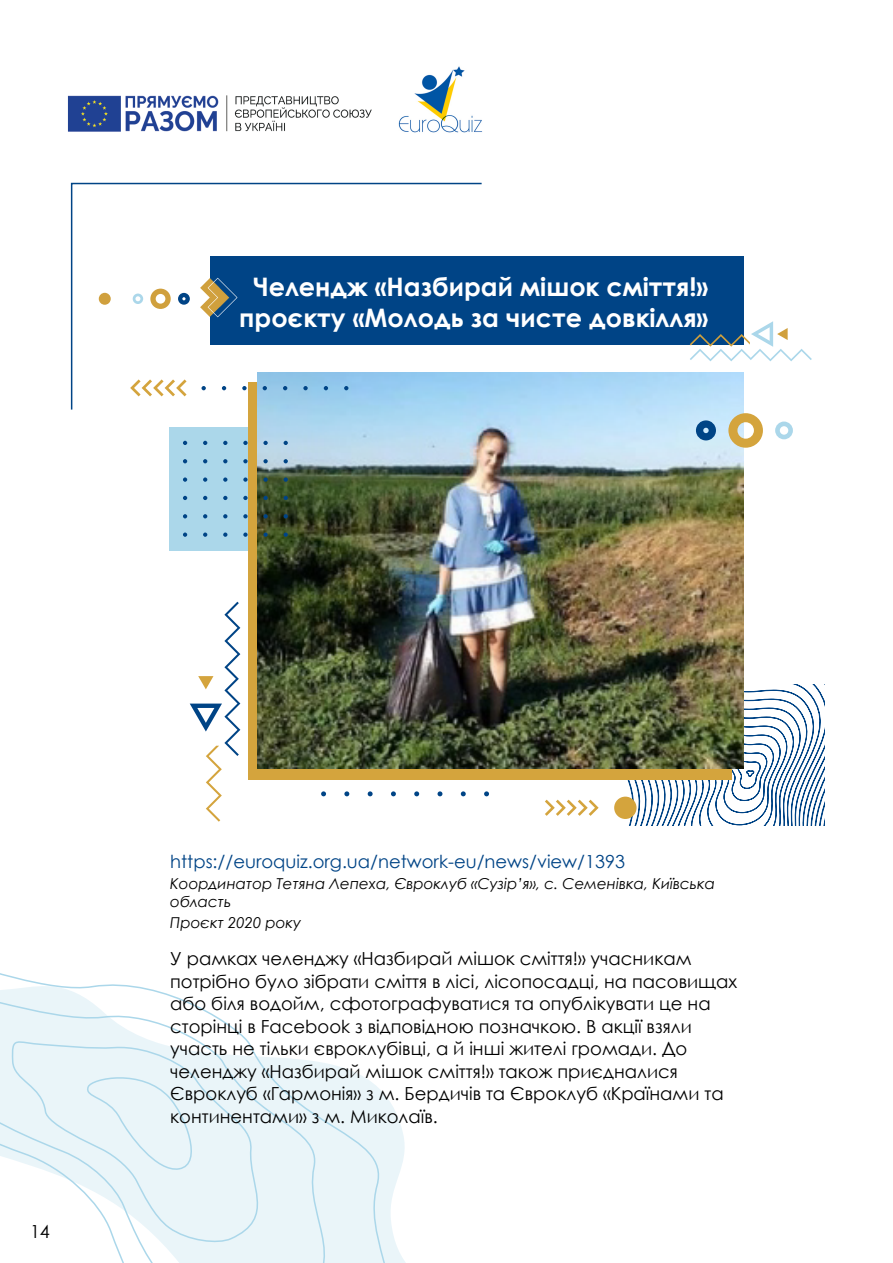
<style>
.page{position:relative;width:893px;height:1263px;background:#fff}
.page>*{position:absolute;margin:0;border:0;box-sizing:border-box;transform-origin:0 0}
.t1{font:700 25.5px/30.6px "Century Gothic";color:#fff;text-align:center}
.t2{font:18px/22.5px "Century Gothic";color:#000}
.t3{font:18px "Century Gothic";color:#004486}
.t4{font:italic 15px/18px "Century Gothic";color:#000}
</style>
<div class="page">
<svg style="left:0;top:973px;width:406px;height:290px"></svg>
<svg style="left:0;top:974px;width:363px;height:289px"></svg>
<svg style="left:11px;top:1035px;width:268px;height:209px"></svg>
<div style="left:84px;top:1066px;width:122px;height:107px;background:#eaf5f9"></div>
<img style="left:398px;top:66px;width:85px;height:67px">
<img style="left:67px;top:95px;width:305px;height:37px">
<svg style="left:70px;top:182px;width:413px;height:229px"></svg>
<div style="left:211px;top:256px;width:533px;height:88px;background:#004486"></div>
<div style="left:99px;top:293px;width:12px;height:12px;background:#d0a03d;border-radius:50%"></div>
<svg style="left:150px;top:289px;width:21px;height:20px"></svg>
<svg style="left:178px;top:293px;width:12px;height:12px"></svg>
<svg style="left:133px;top:294px;width:10px;height:10px"></svg>
<svg style="left:200px;top:278px;width:37px;height:39px"></svg>
<svg style="left:690px;top:321px;width:122px;height:40px"></svg>
<svg style="left:628px;top:684px;width:196px;height:142px"></svg>
<div style="left:169px;top:427px;width:145px;height:124px;background:#abd7ea"></div>
<div style="left:249px;top:382px;width:483px;height:397px;background:#d4a43d"></div>
<img style="left:257px;top:372px;width:486px;height:396px">
<svg style="left:190px;top:602px;width:50px;height:220px"></svg>
<svg style="left:284px;top:441px;width:4px;height:4px"></svg>
<svg style="left:263px;top:441px;width:5px;height:4px"></svg>
<svg style="left:243px;top:441px;width:5px;height:4px"></svg>
<svg style="left:223px;top:441px;width:4px;height:4px"></svg>
<svg style="left:203px;top:441px;width:4px;height:4px"></svg>
<svg style="left:183px;top:441px;width:4px;height:4px"></svg>
<svg style="left:284px;top:459px;width:4px;height:4px"></svg>
<svg style="left:263px;top:459px;width:5px;height:4px"></svg>
<svg style="left:243px;top:459px;width:5px;height:4px"></svg>
<svg style="left:223px;top:459px;width:4px;height:4px"></svg>
<svg style="left:203px;top:459px;width:4px;height:4px"></svg>
<svg style="left:183px;top:459px;width:4px;height:4px"></svg>
<svg style="left:284px;top:477px;width:4px;height:5px"></svg>
<svg style="left:263px;top:477px;width:5px;height:5px"></svg>
<svg style="left:243px;top:477px;width:5px;height:5px"></svg>
<svg style="left:223px;top:477px;width:4px;height:5px"></svg>
<svg style="left:203px;top:477px;width:4px;height:5px"></svg>
<svg style="left:183px;top:477px;width:4px;height:5px"></svg>
<svg style="left:284px;top:496px;width:4px;height:4px"></svg>
<svg style="left:263px;top:496px;width:5px;height:4px"></svg>
<svg style="left:243px;top:496px;width:5px;height:4px"></svg>
<svg style="left:223px;top:496px;width:4px;height:4px"></svg>
<svg style="left:203px;top:496px;width:4px;height:4px"></svg>
<svg style="left:183px;top:496px;width:4px;height:4px"></svg>
<svg style="left:284px;top:514px;width:4px;height:4px"></svg>
<svg style="left:263px;top:514px;width:5px;height:4px"></svg>
<svg style="left:243px;top:514px;width:5px;height:4px"></svg>
<svg style="left:223px;top:514px;width:4px;height:4px"></svg>
<svg style="left:203px;top:514px;width:4px;height:4px"></svg>
<svg style="left:183px;top:514px;width:4px;height:4px"></svg>
<svg style="left:284px;top:532px;width:4px;height:5px"></svg>
<svg style="left:263px;top:532px;width:5px;height:5px"></svg>
<svg style="left:243px;top:532px;width:5px;height:5px"></svg>
<svg style="left:223px;top:532px;width:4px;height:5px"></svg>
<svg style="left:203px;top:532px;width:4px;height:5px"></svg>
<svg style="left:183px;top:532px;width:4px;height:5px"></svg>
<div style="left:614px;top:797px;width:22px;height:22px;background:#d4a43d;border-radius:50%"></div>
<svg style="left:545px;top:800px;width:54px;height:16px"></svg>
<svg style="left:728px;top:413px;width:35px;height:35px"></svg>
<svg style="left:696px;top:420px;width:20px;height:20px"></svg>
<svg style="left:775px;top:422px;width:18px;height:17px"></svg>
<svg style="left:344px;top:386px;width:4px;height:4px"></svg>
<svg style="left:324px;top:386px;width:4px;height:4px"></svg>
<svg style="left:303px;top:386px;width:5px;height:4px"></svg>
<svg style="left:283px;top:386px;width:4px;height:4px"></svg>
<svg style="left:263px;top:386px;width:4px;height:4px"></svg>
<svg style="left:242px;top:386px;width:5px;height:4px"></svg>
<svg style="left:222px;top:386px;width:4px;height:4px"></svg>
<svg style="left:202px;top:386px;width:4px;height:4px"></svg>
<svg style="left:130px;top:379px;width:57px;height:17px"></svg>
<svg style="left:484px;top:791px;width:5px;height:5px"></svg>
<svg style="left:461px;top:791px;width:5px;height:5px"></svg>
<svg style="left:437px;top:791px;width:5px;height:5px"></svg>
<svg style="left:414px;top:791px;width:5px;height:5px"></svg>
<svg style="left:391px;top:791px;width:5px;height:5px"></svg>
<svg style="left:368px;top:791px;width:5px;height:5px"></svg>
<svg style="left:344px;top:791px;width:5px;height:5px"></svg>
<svg style="left:321px;top:791px;width:5px;height:5px"></svg>
<h1 class="t1" style="left:239px;top:270px;width:471px">Челендж «Назбирай мішок сміття!» проєкту «Молодь за чисте довкілля»</h1>
<p class="t2" style="left:30px;top:1220px;width:21px">14</p>
<p class="t3" style="left:170px;top:849px;width:456px">https://euroquiz.org.ua/network-eu/news/view/1393</p>
<p class="t4" style="left:170px;top:874px;width:546px">Координатор Тетяна Лепеха, Євроклуб «Сузір’я», с. Семенівка, Київська область</p>
<p class="t4" style="left:170px;top:913px;width:133px">Проєкт 2020 року</p>
<p class="t2" style="left:170px;top:947px;width:568px">У рамках челенджу «Назбирай мішок сміття!» учасникам потрібно було зібрати сміття в лісі, лісопосадці, на пасовищах або біля водойм, сфотографуватися та опублікувати це на сторінці в Facebook з відповідною позначкою. В акції взяли участь не тільки євроклубівці, а й інші жителі громади. До челенджу «Назбирай мішок сміття!» також приєдналися Євроклуб «Гармонія» з м. Бердичів та Євроклуб «Країнами та континентами» з м. Миколаїв.</p>
</div>
